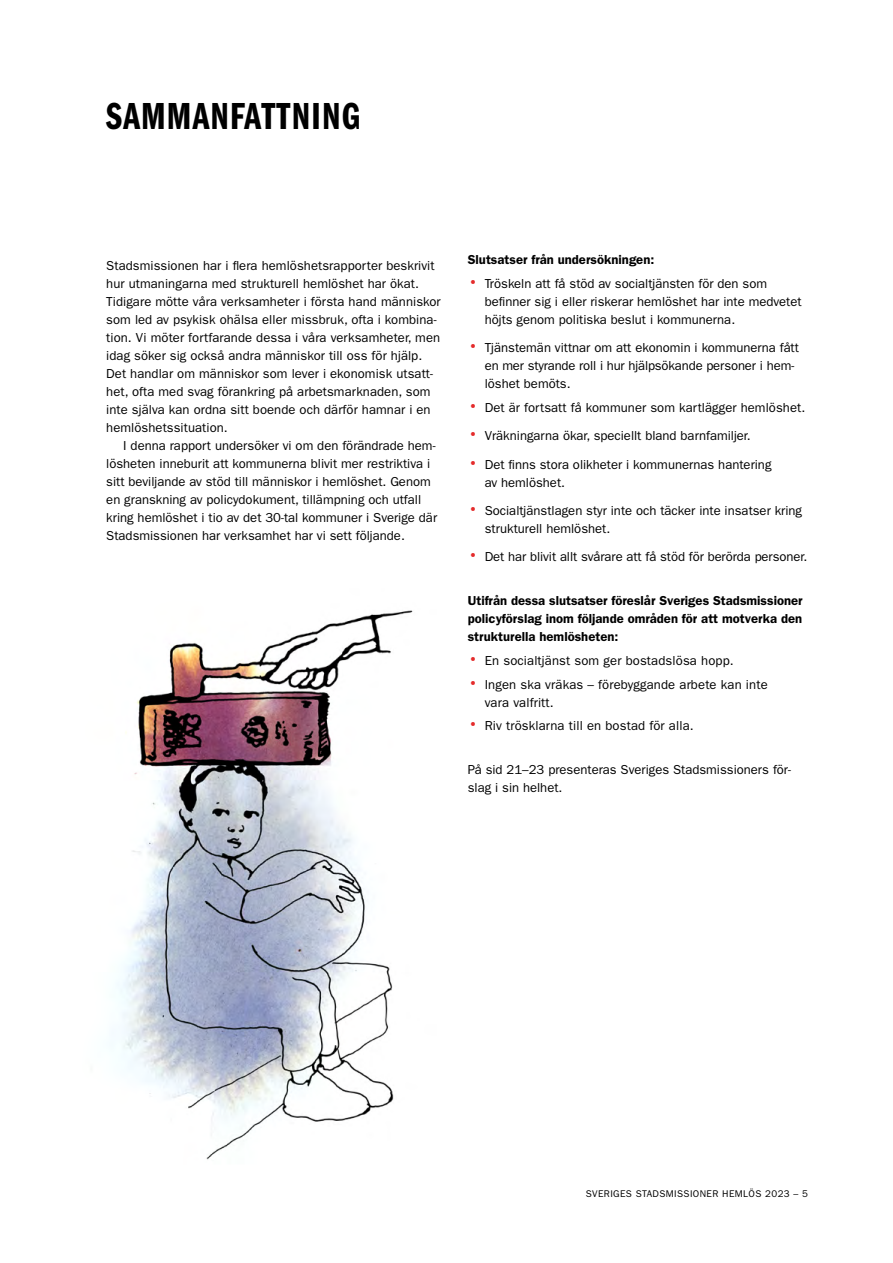
<style>
.page{position:relative;width:893px;height:1263px;background:#fff}
.page>*{position:absolute;margin:0;border:0;box-sizing:border-box;transform-origin:0 0}
.Rubrik_1{font:39px "ITC Franklin Gothic Std Dm Cp";letter-spacing:.03em;color:#000}
.Bröd{font:13.05px/18px "ITC Franklin Gothic Std";letter-spacing:.005em;color:#000}
.Bröd_indrag{font:13.05px/18px "ITC Franklin Gothic Std";color:#000}
.t1{font:600 13.05px/18px "ITC Franklin Gothic Std";color:#000;text-align:justify}
.t2{font:9.75px "ITC Franklin Gothic Std";letter-spacing:.04em;color:#000}
.s1{font-weight:500;font-size:18px;color:#e42b2b}
</style>
<div class="page">
<img style="left:111px;top:610px;width:302px;height:550px">
<h1 class="Rubrik_1" style="left:106px;top:94px;width:256px">SAMMANFATTNING</h1>
<p class="Bröd" style="left:106px;top:257px;width:336px">Stadsmissionen har i flera hemlöshetsrapporter beskrivit hur utmaningarna med strukturell hemlöshet har ökat.<br>Tidigare mötte våra verksamheter i första hand människor som led av psykisk ohälsa eller missbruk, ofta i kombina&shy;tion. Vi möter fortfarande dessa i våra verksamheter, men idag söker sig också andra människor till oss för hjälp.<br>Det handlar om människor som lever i ekonomisk utsatt&shy;het, ofta med svag förankring på arbetsmarknaden, som inte själva kan ordna sitt boende och därför hamnar i en hemlöshetssituation.</p>
<p class="Bröd_indrag" style="left:106px;top:437px;width:332px;text-indent:17px">I denna rapport undersöker vi om den förändrade hem&shy;lösheten inneburit att kommunerna blivit mer restriktiva i sitt beviljande av stöd till människor i hemlöshet. Genom en granskning av policydokument, tillämpning och utfall kring hemlöshet i tio av det 30-tal kommuner i Sverige där Stadsmissionen har verksamhet har vi sett följande.</p>
<h2 class="t1" style="left:468px;top:251px;width:188px">Slutsatser från undersökningen:</h2>
<p class="Bröd" style="left:485px;top:275px;width:318px;text-indent:-17px"><span class="s1">•</span> Tröskeln att få stöd av socialtjänsten för den som befinner sig i eller riskerar hemlöshet har inte medvetet höjts genom politiska beslut i kommunerna.</p>
<p class="Bröd" style="left:485px;top:339px;width:316px;text-indent:-17px"><span class="s1">•</span> Tjänstemän vittnar om att ekonomin i kommunerna fått en mer styrande roll i hur hjälpsökande personer i hem&shy;löshet bemöts.</p>
<p class="Bröd" style="left:468px;top:399px;width:339px"><span class="s1">•</span> Det är fortsatt få kommuner som kartlägger hemlöshet.</p>
<p class="Bröd" style="left:468px;top:427px;width:284px"><span class="s1">•</span> Vräkningarna ökar, speciellt bland barnfamiljer.</p>
<p class="Bröd" style="left:485px;top:455px;width:288px;text-indent:-17px"><span class="s1">•</span> Det finns stora olikheter i kommunernas hantering av hemlöshet.</p>
<p class="Bröd" style="left:485px;top:501px;width:319px;text-indent:-17px"><span class="s1">•</span> Socialtjänstlagen styr inte och täcker inte insatser kring strukturell hemlöshet.</p>
<p class="Bröd" style="left:468px;top:548px;width:341px"><span class="s1">•</span> Det har blivit allt svårare att få stöd för berörda personer.</p>
<h2 class="t1" style="left:468px;top:591px;width:336px">Utifrån dessa slutsatser föreslår Sveriges Stads missioner policyförslag inom följande områden för att motverka den strukturella hemlösheten:</h2>
<p class="Bröd" style="left:468px;top:651px;width:268px"><span class="s1">•</span> En socialtjänst som ger bostadslösa hopp.</p>
<p class="Bröd" style="left:485px;top:675px;width:284px;text-indent:-17px"><span class="s1">•</span> Ingen ska vräkas – förebyggande arbete kan inte vara valfritt.</p>
<p class="Bröd" style="left:468px;top:717px;width:228px"><span class="s1">•</span> Riv trösklarna till en bostad för alla.</p>
<p class="Bröd" style="left:468px;top:761px;width:325px">På sid 21–23 presenteras Sveriges Stadsmissioners för&shy;slag i sin helhet.</p>
<p class="t2" style="left:586px;top:1188px;width:224px">SVERIGES STADSMISSIONER HEMLÖS 2023 – 5</p>
</div>
